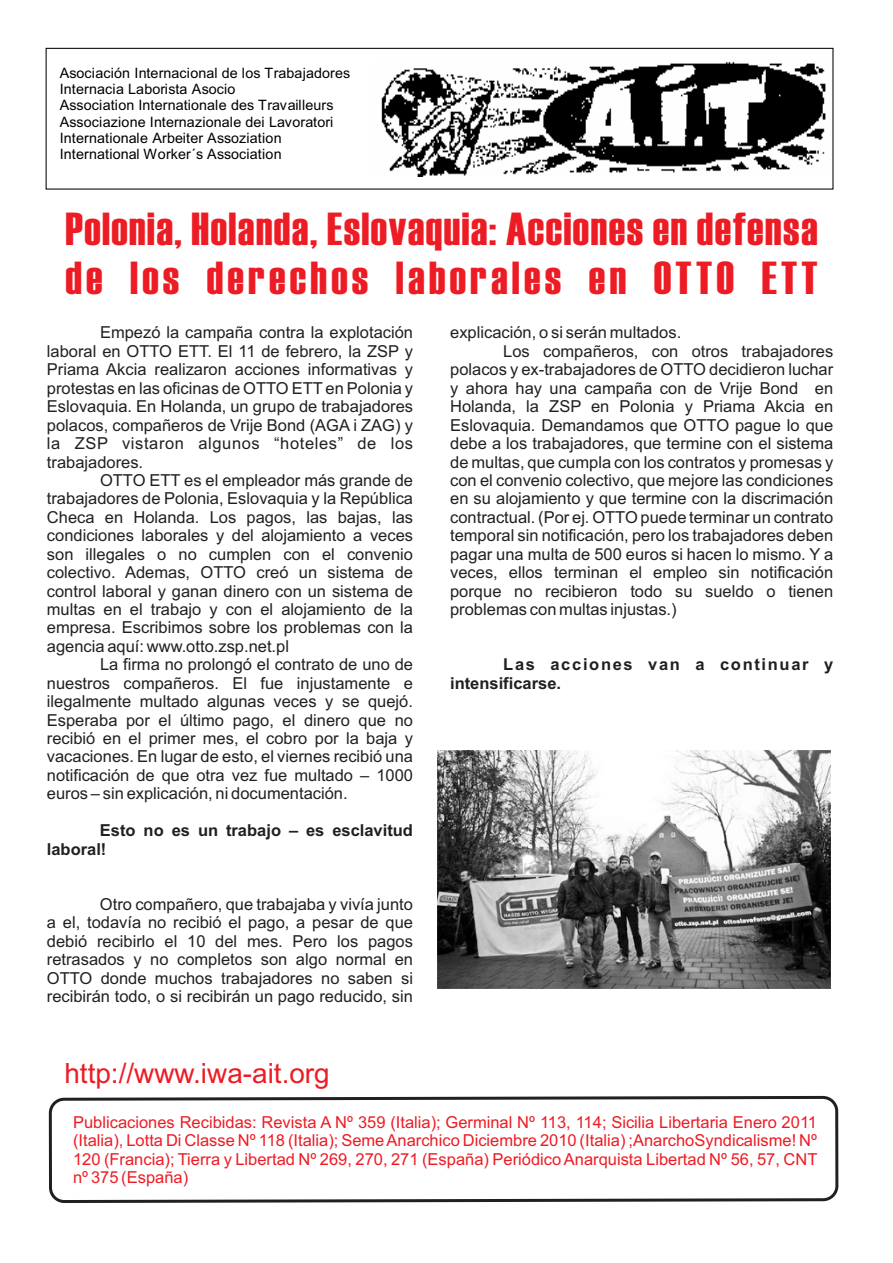
<style>
.page{position:relative;width:893px;height:1263px;background:#fff}
.page>*{position:absolute;margin:0;border:0;box-sizing:border-box;transform-origin:0 0}
.t1{font:46.35px/48.2px "Haettenschweiler";letter-spacing:.03em;color:#ed1c24}
.t2{font:27.9px "Arial";color:#ed1c24}
.t3{font:16.5px/18.5px "Arial";color:#231f20;text-align:justify}
.t4{font:16.5px/18.5px "Arial";color:#ed1c24;text-align:justify}
.t5{font:700 16.5px/18.5px "Arial";color:#231f20}
.t6{font:16.5px "Arial";letter-spacing:.035em;color:#231f20}
.t7{font:700 16.5px "Arial";letter-spacing:.1em;color:#231f20}
.t8{font:14.25px/16.4px "Arial";letter-spacing:.005em;color:#000}
</style>
<div class="page">
<svg style="left:48px;top:1095px;width:791px;height:108px"></svg>
<div style="left:46px;top:48px;width:787px;height:142px;border:1px solid #000"></div>
<img style="left:381px;top:61px;width:445px;height:115px">
<img style="left:437px;top:750px;width:393px;height:239px">
<p class="t8" style="left:60px;top:66px;width:292px">Asociación Internacional de los Trabajadores Internacia Laborista Asocio<br>Association Internationale des Travailleurs Associazione Internazionale dei Lavoratori Internationale Arbeiter Assoziation International Worker´s Association</p>
<h1 class="t1" style="left:65px;top:208px;width:754px">Polonia, Holanda, Eslovaquia: Acciones en defensa de los derechos laborales en OTTO ETT</h1>
<p class="t3" style="left:100px;top:325px;width:315px">Empezó la campaña contra la explotación</p>
<p class="t3" style="left:450px;top:325px;width:233px">explicación, o si serán multados.</p>
<p class="t3" style="left:47px;top:343px;width:368px">laboral en OTTO ETT. El 11 de febrero, la ZSP y</p>
<p class="t3" style="left:503px;top:343px;width:332px">Los compañeros, con otros trabajadores</p>
<p class="t3" style="left:47px;top:362px;width:368px">Priama Akcia realizaron acciones informativas y</p>
<p class="t3" style="left:450px;top:362px;width:385px">polacos y ex-trabajadores de OTTO decidieron luchar</p>
<p class="t3" style="left:47px;top:380px;width:368px">protestas en las oficinas de OTTO ETT en Polonia y</p>
<p class="t3" style="left:450px;top:380px;width:385px">y ahora hay una campaña con de Vrije Bond en</p>
<p class="t3" style="left:47px;top:399px;width:368px">Eslovaquia. En Holanda, un grupo de trabajadores</p>
<p class="t3" style="left:450px;top:399px;width:385px">Holanda, la ZSP en Polonia y Priama Akcia en</p>
<p class="t3" style="left:47px;top:417px;width:368px">polacos, compañeros de Vrije Bond (AGA i ZAG) y</p>
<p class="t3" style="left:450px;top:417px;width:385px">Eslovaquia. Demandamos que OTTO pague lo que</p>
<p class="t6" style="left:47px;top:437px;width:368px">la ZSP vistaron algunos “hoteles” de los</p>
<p class="t3" style="left:450px;top:436px;width:385px">debe a los trabajadores, que termine con el sistema</p>
<p class="t3" style="left:47px;top:454px;width:98px">trabajadores.</p>
<p class="t3" style="left:450px;top:454px;width:385px">de multas, que cumpla con los contratos y promesas y</p>
<p class="t3" style="left:100px;top:472px;width:315px">OTTO ETT es el empleador más grande de</p>
<p class="t3" style="left:450px;top:472px;width:385px">con el convenio colectivo, que mejore las condiciones</p>
<p class="t3" style="left:47px;top:491px;width:368px">trabajadores de Polonia, Eslovaquia y la República</p>
<p class="t3" style="left:450px;top:491px;width:385px">en su alojamiento y que termine con la discrimación</p>
<p class="t3" style="left:47px;top:509px;width:368px">Checa en Holanda. Los pagos, las bajas, las</p>
<p class="t3" style="left:450px;top:509px;width:385px">contractual. (Por ej. OTTO puede terminar un contrato</p>
<p class="t3" style="left:47px;top:528px;width:368px">condiciones laborales y del alojamiento a veces</p>
<p class="t3" style="left:450px;top:528px;width:385px">temporal sin notificación, pero los trabajadores deben</p>
<p class="t3" style="left:47px;top:546px;width:368px">son illegales o no cumplen con el convenio</p>
<p class="t3" style="left:450px;top:546px;width:385px">pagar una multa de 500 euros si hacen lo mismo. Y a</p>
<p class="t3" style="left:47px;top:565px;width:368px">colectivo. Ademas, OTTO creó un sistema de</p>
<p class="t3" style="left:450px;top:565px;width:385px">veces, ellos terminan el empleo sin notificación</p>
<p class="t3" style="left:47px;top:583px;width:368px">control laboral y ganan dinero con un sistema de</p>
<p class="t3" style="left:450px;top:583px;width:385px">porque no recibieron todo su sueldo o tienen</p>
<p class="t3" style="left:47px;top:601px;width:368px">multas en el trabajo y con el alojamiento de la</p>
<p class="t3" style="left:450px;top:601px;width:228px">problemas con multas injustas.)</p>
<p class="t3" style="left:47px;top:620px;width:368px">empresa. Escribimos sobre los problemas con la agencia aquí: www.otto.zsp.net.pl</p>
<p class="t3" style="left:100px;top:657px;width:315px">La firma no prolongó el contrato de uno de</p>
<p class="t7" style="left:503px;top:658px;width:332px">Las acciones van a continuar y</p>
<p class="t3" style="left:47px;top:675px;width:368px">nuestros compañeros. El fue injustamente e</p>
<p class="t5" style="left:450px;top:675px;width:112px">intensificarse.</p>
<p class="t3" style="left:47px;top:694px;width:368px">ilegalmente multado algunas veces y se quejó.<br>Esperaba por el último pago, el dinero que no recibió en el primer mes, el cobro por la baja y vacaciones. En lugar de esto, el viernes recibió una notificación de que otra vez fue multado – 1000 euros – sin explicación, ni documentación.</p>
<p class="t5" style="left:47px;top:823px;width:368px;text-indent:53px">Esto no es un trabajo – es esclavitud laboral!</p>
<p class="t3" style="left:47px;top:896px;width:368px;text-indent:53px">Otro compañero, que trabajaba y vivía junto a el, todavía no recibió el pago, a pesar de que debió recibirlo el 10 del mes. Pero los pagos retrasados y no completos son algo normal en OTTO donde muchos trabajadores no saben si recibirán todo, o si recibirán un pago reducido, sin</p>
<h2 class="t2" style="left:64px;top:1063px;width:267px">http://www.iwa-ait.org</h2>
<p class="t4" style="left:73px;top:1114px;width:746px">Publicaciones Recibidas: Revista A Nº 359 (Italia); Germinal Nº 113, 114; Sicilia Libertaria Enero 2011 (Italia), Lotta Di Classe Nº 118 (Italia); Seme Anarchico Diciembre 2010 (Italia) ;AnarchoSyndicalisme! Nº 120 (Francia); Tierra y Libertad Nº 269, 270, 271 (España) Periódico Anarquista Libertad Nº 56, 57, CNT nº 375 (España)</p>
</div>
